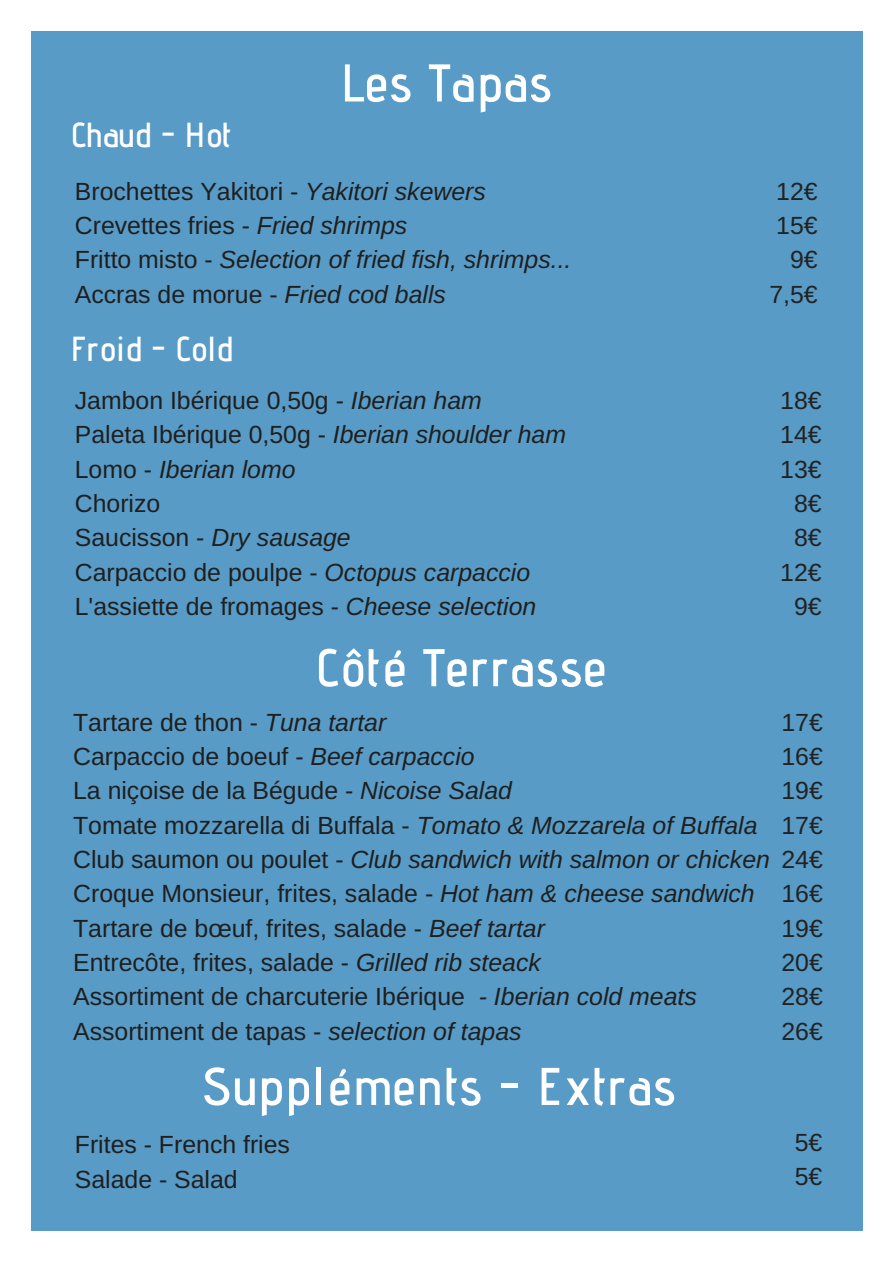
<style>
.page{position:relative;width:893px;height:1263px;background:#fff}
.page>*{position:absolute;margin:0;border:0;box-sizing:border-box;transform-origin:0 0}
.t1{font:600 52.95px "Advent Pro";letter-spacing:.02em;color:#fff}
.t2{font:600 34.72px "Advent Pro";color:#fff}
.t3{font:24.83px/34.3px "Arimo";color:#1f1f1f}
.t4{font:italic 24.83px/34.3px "Arimo";color:#1f1f1f}
.t5{font:24.83px/34.3px "Arimo";color:#222;text-align:right}
.s1{font-style:normal}
.s2{font-style:italic}
</style>
<div class="page">
<div style="left:32px;top:32px;width:831px;height:1199px;background:#589bc6"></div>
<h2 class="t2" style="left:71px;top:114px;width:162px">Chaud - Hot</h2>
<h1 class="t1" style="left:341px;top:50px;width:212px">Les Tapas</h1>
<p class="t4" style="left:75px;top:174px;width:498px"><span class="s1">Brochettes Yakitori -</span> Yakitori skewers <span class="s1">Crevettes fries -</span> Fried shrimps<br><span class="s1">Fritto misto -</span> Selection of fried fish, shrimps...<br><span class="s1">Accras de morue -</span> Fried cod balls</p>
<h2 class="t2" style="left:71px;top:327px;width:164px">Froid - Cold</h2>
<p class="t3" style="left:75px;top:383px;width:493px">Jambon Ibérique 0,50g - <span class="s2">Iberian ham<br></span>Paleta Ibérique 0,50g - <span class="s2">Iberian shoulder ham<br></span>Lomo - <span class="s2">Iberian lomo<br></span>Chorizo<br>Saucisson - <span class="s2">Dry sausage<br></span>Carpaccio de poulpe - <span class="s2">Octopus carpaccio<br></span>L'assiette de fromages - <span class="s2">Cheese selection</span></p>
<h1 class="t1" style="left:315px;top:635px;width:292px">Côté Terrasse</h1>
<p class="t5" style="left:769px;top:174px;width:50px">12€<br>15€<br>9€<br>7,5€</p>
<p class="t5" style="left:780px;top:383px;width:43px;text-align:center">18€<br>14€<br>13€<br>8€<br>8€<br>12€<br>9€</p>
<p class="t3" style="left:73px;top:705px;width:698px">Tartare de thon - <span class="s2">Tuna tartar<br></span>Carpaccio de boeuf - <span class="s2">Beef carpaccio<br></span>La niçoise de la Bégude - <span class="s2">Nicoise Salad<br></span>Tomate mozzarella di Buffala - <span class="s2">Tomato &amp; Mozzarela of Buffala </span>Club saumon ou poulet - <span class="s2">Club sandwich with salmon or chicken </span>Croque Monsieur, frites, salade - <span class="s2">Hot ham &amp; cheese sandwich </span>Tartare de bœuf, frites, salade - <span class="s2">Beef tartar<br></span>Entrecôte, frites, salade - <span class="s2">Grilled rib steack<br></span>Assortiment de charcuterie Ibérique <span class="s2">- Iberian cold meats </span>Assortiment de tapas - <span class="s2">selection of tapas</span></p>
<h1 class="t1" style="left:202px;top:1054px;width:475px">Suppléments - Extras</h1>
<p class="t3" style="left:75px;top:1127px;width:217px">Frites - French fries<br>Salade - Salad</p>
<p class="t5" style="left:781px;top:705px;width:43px;text-align:justify">17€ 16€ 19€ 17€ 24€ 16€ 19€ 20€ 28€ 26€</p>
<p class="t5" style="left:795px;top:1125px;width:29px;text-align:left">5€<br>5€</p>
</div>
